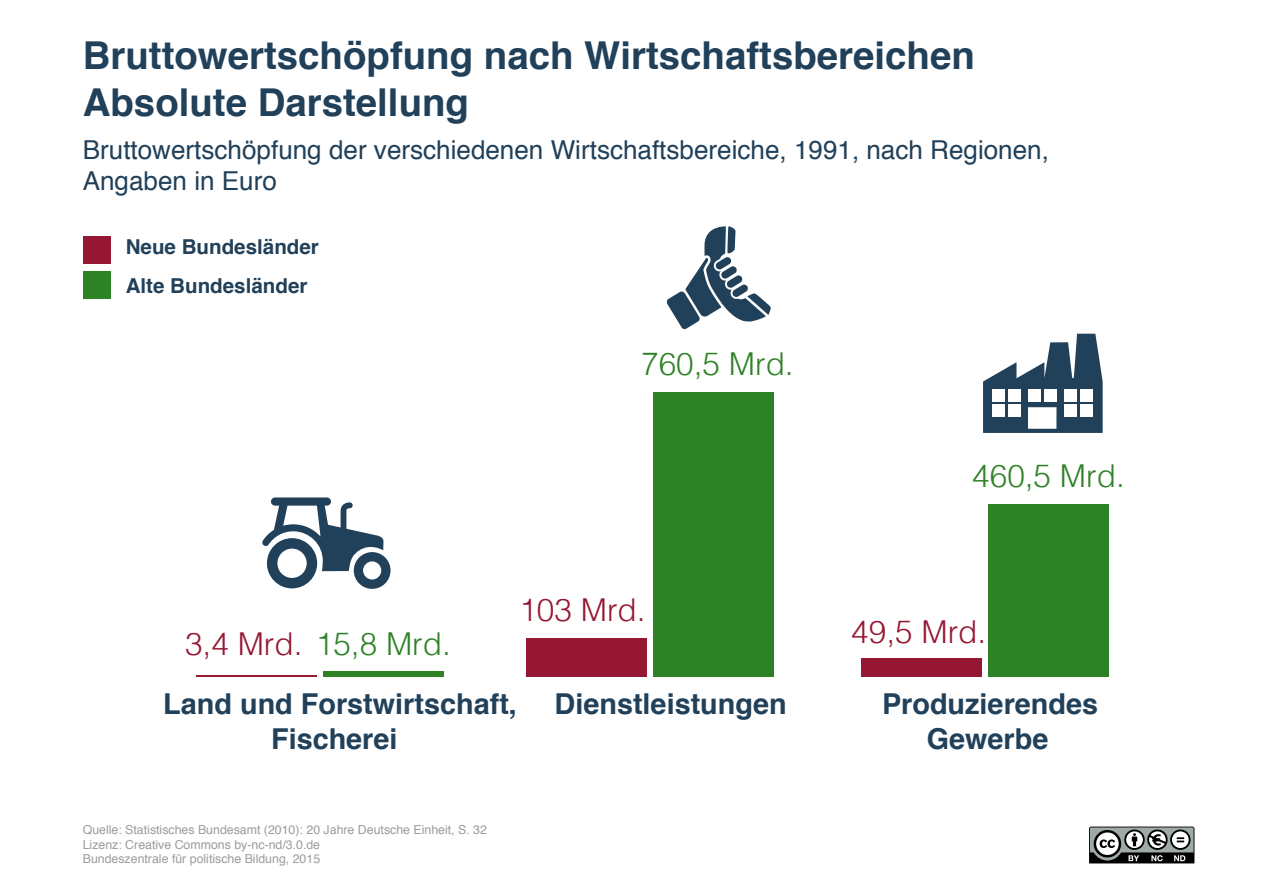
<style>
.page{position:relative;width:1263px;height:893px;background:#fff}
.page>*{position:absolute;margin:0;border:0;box-sizing:border-box;transform-origin:0 0}
.t1{font:700 38.4px/46px "Helvetica";color:#214059}
.t2{font:300 31.5px "Helvetica";color:#2e8226}
.t3{font:300 31.5px "Helvetica";color:#961733}
.t4{font:700 28.8px/34.5px "Helvetica";color:#214059;text-align:center}
.t5{font:26.1px/31.2px "Helvetica";color:#214059}
.t6{font:700 20.55px/38.1px "Helvetica";color:#214059}
.t7{font:12.3px/14.9px "Helvetica";color:#9c9c9c}
.s1{color:#961733}
</style>
<div class="page">
<svg style="left:1089px;top:827px;width:105px;height:36px"></svg>
<svg style="left:262px;top:497px;width:129px;height:92px"></svg>
<svg style="left:983px;top:334px;width:120px;height:99px"></svg>
<div style="left:1008px;top:389px;width:12px;height:13px;background:#fff"></div>
<div style="left:1008px;top:405px;width:12px;height:12px;background:#fff"></div>
<div style="left:992px;top:389px;width:13px;height:13px;background:#fff"></div>
<div style="left:992px;top:405px;width:13px;height:12px;background:#fff"></div>
<div style="left:83px;top:236px;width:27px;height:28px;background:#961733"></div>
<div style="left:83px;top:272px;width:27px;height:27px;background:#2e8226"></div>
<svg style="left:666px;top:226px;width:105px;height:104px"></svg>
<hr style="left:196px;top:676px;width:120px;height:1px;background:#961733">
<div style="left:861px;top:658px;width:121px;height:19px;background:#961733"></div>
<div style="left:526px;top:638px;width:120px;height:39px;background:#961733"></div>
<div style="left:323px;top:671px;width:120px;height:6px;background:#2e8226"></div>
<div style="left:988px;top:505px;width:120px;height:172px;background:#2e8226"></div>
<div style="left:653px;top:393px;width:120px;height:284px;background:#2e8226"></div>
<h1 class="t1" style="left:83px;top:33px;width:893px">Bruttowertschöpfung nach Wirtschaftsbereichen<br>Absolute Darstellung</h1>
<h3 class="t5" style="left:83px;top:135px;width:968px">Bruttowertschöpfung der verschiedenen Wirtschaftsbereiche, 1991, nach Regionen,<br>Angaben in Euro</h3>
<h3 class="t6" style="left:126px;top:228px;width:195px">Neue Bundesländer<br>Alte Bundesländer</h3>
<h2 class="t2" style="left:185px;top:616px;width:267px"><span class="s1">3,4 Mrd.</span> 15,8 Mrd.</h2>
<h2 class="t2" style="left:641px;top:337px;width:154px">760,5 Mrd.</h2>
<h2 class="t3" style="left:519px;top:583px;width:128px">103 Mrd.</h2>
<h2 class="t2" style="left:972px;top:449px;width:154px">460,5 Mrd.</h2>
<h2 class="t3" style="left:851px;top:605px;width:136px">49,5 Mrd.</h2>
<h3 class="t4" style="left:163px;top:687px;width:355px">Land und Forstwirtschaft,<br>Fischerei</h3>
<h3 class="t4" style="left:555px;top:687px;width:234px">Dienstleistungen</h3>
<h3 class="t4" style="left:882px;top:687px;width:218px">Produzierendes<br>Gewerbe</h3>
<p class="t7" style="left:83px;top:822px;width:406px">Quelle: Statistisches Bundesamt (2010): 20 Jahre Deutsche Einheit, S. 32<br>Lizenz: Creative Commons by-nc-nd/3.0.de<br>Bundeszentrale für politische Bildung, 2015</p>
</div>
